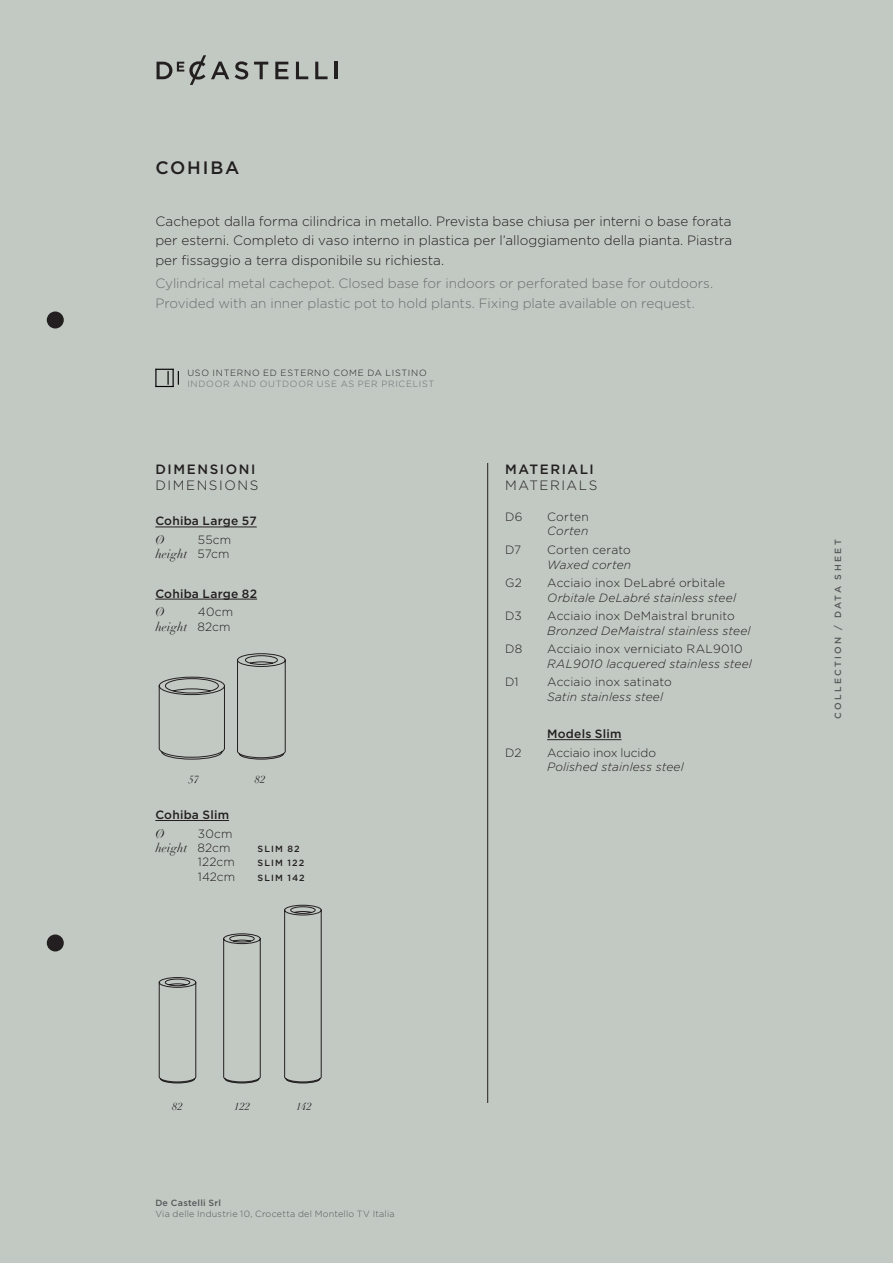
<style>
.page{position:relative;width:893px;height:1263px;background:#c2c9c3}
.page>*{position:absolute;margin:0;border:0;box-sizing:border-box;transform-origin:0 0}
.t1{font:500 18px "Gotham";letter-spacing:.105em;color:#231f20}
.t2{font:300 13.5px/19.5px "Gotham";color:#231f20;text-align:justify}
.t3{font:300 13.5px/19.5px "Gotham";color:#6c6d70}
.t4{font:500 13.5px "Gotham";letter-spacing:.115em;color:#231f20}
.t5{font:300 13.5px "Gotham";letter-spacing:.12em;color:#231f20}
.t6{font:300 13.5px "Gotham";letter-spacing:.11em;color:#231f20}
.t7{font:300 12px "Gotham";letter-spacing:.01em;color:#231f20}
.t8{font:italic 300 12px "Gotham";letter-spacing:.01em;color:#231f20}
.t9{font:500 12px "Gotham";letter-spacing:.015em;color:#231f20}
.t10{font:italic 12px "Didot";letter-spacing:.01em;color:#231f20}
.t11{font:300 12px "Gotham";letter-spacing:-.01em;color:#231f20}
.t12{font:italic 10.5px "Didot";letter-spacing:.05em;color:#231f20}
.t13{font:300 9px "Gotham";letter-spacing:.025em;color:#57585a}
.t14{font:300 9px "Gotham";letter-spacing:.08em;color:#6c6d70}
.t15{font:300 9px "Gotham";letter-spacing:.08em;color:#231f20}
.t16{font:500 9px "Gotham";letter-spacing:.25em;color:#57585a}
.t17{font:500 9px "Gotham";letter-spacing:.13em;color:#231f20}
.t18{font:500 9px "Gotham";letter-spacing:.025em;color:#57585a}
.s1{font-family:"Gotham";font-weight:300;font-style:normal}
</style>
<div class="page">
<svg style="left:235px;top:61px;width:13px;height:18px"></svg>
<svg style="left:254px;top:62px;width:14px;height:17px"></svg>
<svg style="left:275px;top:62px;width:13px;height:17px"></svg>
<svg style="left:296px;top:62px;width:12px;height:17px"></svg>
<svg style="left:315px;top:62px;width:13px;height:17px"></svg>
<hr style="left:335px;top:62px;width:3px;height:17px;background:#231f20">
<svg style="left:157px;top:55px;width:72px;height:30px"></svg>
<hr style="left:487px;top:463px;width:1px;height:640px;background:#231f20">
<div style="left:47px;top:311px;width:17px;height:17px;background:#231f20;border-radius:50%"></div>
<div style="left:47px;top:934px;width:17px;height:17px;background:#231f20;border-radius:50%"></div>
<hr style="left:155px;top:527px;width:102px;height:1px;background:#231f20">
<hr style="left:155px;top:599px;width:102px;height:1px;background:#231f20">
<hr style="left:155px;top:820px;width:74px;height:1px;background:#231f20">
<hr style="left:547px;top:739px;width:74px;height:1px;background:#231f20">
<svg style="left:159px;top:653px;width:127px;height:106px"></svg>
<svg style="left:159px;top:905px;width:163px;height:178px"></svg>
<svg style="left:155px;top:369px;width:24px;height:18px"></svg>
<h1 class="t1" style="left:155px;top:156px;width:85px">COHIBA</h1>
<p class="t2" style="left:155px;top:211px;width:578px">Cachepot dalla forma cilindrica in metallo. Prevista base chiusa per interni o base forata per esterni. Completo di vaso interno in plastica per l’alloggiamento della pianta. Piastra per fissaggio a terra disponibile su richiesta.</p>
<p class="t3" style="left:155px;top:273px;width:559px">Cylindrical metal cachepot. Closed base for indoors or perforated base for outdoors.<br>Provided with an inner plastic pot to hold plants. Fixing plate available on request.</p>
<p class="t15" style="left:187px;top:367px;width:241px">USO INTERNO ED ESTERNO COME DA LISTINO</p>
<p class="t14" style="left:187px;top:378px;width:249px">INDOOR AND OUTDOOR USE AS PER PRICELIST</p>
<p class="t4" style="left:155px;top:461px;width:102px">DIMENSIONI</p>
<p class="t5" style="left:155px;top:477px;width:105px">DIMENSIONS</p>
<p class="t9" style="left:155px;top:513px;width:103px">Cohiba Large 57</p>
<p class="t10" style="left:155px;top:532px;width:11px">Ø</p>
<p class="t7" style="left:198px;top:532px;width:35px">55cm</p>
<p class="t10" style="left:155px;top:547px;width:76px">height <span class="s1">57cm</span></p>
<p class="t9" style="left:155px;top:585px;width:103px">Cohiba Large 82</p>
<p class="t10" style="left:155px;top:605px;width:11px">Ø</p>
<p class="t7" style="left:198px;top:604px;width:37px">40cm</p>
<p class="t10" style="left:155px;top:619px;width:77px">height <span class="s1">82cm</span></p>
<p class="t12" style="left:189px;top:773px;width:12px">57</p>
<p class="t12" style="left:255px;top:773px;width:12px">82</p>
<p class="t9" style="left:155px;top:807px;width:75px">Cohiba Slim</p>
<p class="t10" style="left:155px;top:826px;width:11px">Ø</p>
<p class="t7" style="left:198px;top:826px;width:36px">30cm</p>
<p class="t10" style="left:155px;top:840px;width:77px">height <span class="s1">82cm</span></p>
<p class="t17" style="left:257px;top:843px;width:44px">SLIM 82</p>
<p class="t7" style="left:198px;top:854px;width:39px">122cm</p>
<p class="t17" style="left:257px;top:857px;width:48px">SLIM 122</p>
<p class="t7" style="left:198px;top:869px;width:39px">142cm</p>
<p class="t17" style="left:257px;top:872px;width:49px">SLIM 142</p>
<p class="t4" style="left:505px;top:461px;width:90px">MATERIALI</p>
<p class="t6" style="left:505px;top:477px;width:94px">MATERIALS</p>
<p class="t7" style="left:505px;top:509px;width:19px">D6</p>
<p class="t7" style="left:547px;top:509px;width:43px">Corten</p>
<p class="t8" style="left:547px;top:524px;width:43px">Corten</p>
<p class="t7" style="left:505px;top:542px;width:17px">D7</p>
<p class="t7" style="left:547px;top:542px;width:85px">Corten cerato</p>
<p class="t8" style="left:547px;top:557px;width:86px">Waxed corten</p>
<p class="t7" style="left:505px;top:575px;width:18px">G2</p>
<p class="t7" style="left:547px;top:575px;width:180px">Acciaio inox DeLabré orbitale</p>
<p class="t8" style="left:547px;top:590px;width:190px">Orbitale DeLabré stainless steel</p>
<p class="t7" style="left:505px;top:608px;width:18px">D3</p>
<p class="t7" style="left:547px;top:608px;width:189px">Acciaio inox DeMaistral brunito</p>
<p class="t8" style="left:547px;top:623px;width:205px">Bronzed DeMaistral stainless steel</p>
<p class="t7" style="left:505px;top:641px;width:19px">D8</p>
<p class="t7" style="left:547px;top:641px;width:197px">Acciaio inox verniciato RAL9010</p>
<p class="t8" style="left:547px;top:656px;width:206px">RAL9010 lacquered stainless steel</p>
<p class="t7" style="left:505px;top:674px;width:15px">D1</p>
<p class="t7" style="left:547px;top:674px;width:126px">Acciaio inox satinato</p>
<p class="t8" style="left:547px;top:689px;width:117px">Satin stainless steel</p>
<p class="t9" style="left:547px;top:726px;width:76px">Models Slim</p>
<p class="t7" style="left:505px;top:745px;width:18px">D2</p>
<p class="t11" style="left:547px;top:745px;width:110px">Acciaio inox lucido</p>
<p class="t8" style="left:547px;top:759px;width:138px">Polished stainless steel</p>
<p class="t16" style="left:832px;top:719px;width:181px;rotate:-90deg">COLLECTION / DATA SHEET</p>
<p class="t12" style="left:172px;top:1100px;width:12px">82</p>
<p class="t12" style="left:234px;top:1100px;width:18px">122</p>
<p class="t12" style="left:296px;top:1100px;width:17px">142</p>
<p class="t18" style="left:155px;top:1197px;width:67px">De Castelli Srl</p>
<p class="t13" style="left:155px;top:1208px;width:241px">Via delle Industrie 10, Crocetta del Montello TV Italia</p>
</div>
